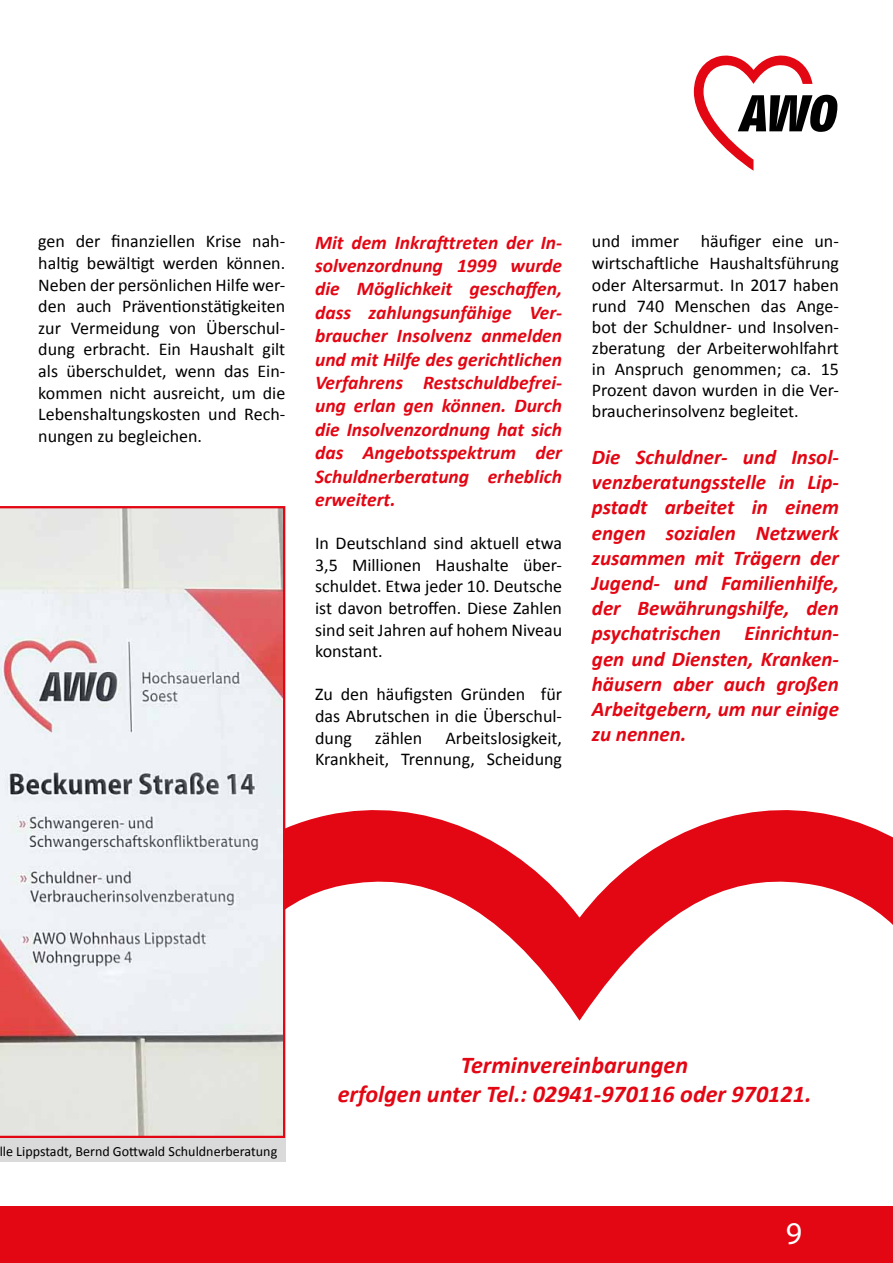
<style>
.page{position:relative;width:893px;height:1263px;background:#fff}
.page>*{position:absolute;margin:0;border:0;box-sizing:border-box;transform-origin:0 0}
.t1{font:31.65px "Myriad Pro";color:#fff}
.t2{font:italic 700 24.15px/29px "Calibri";color:#e30613;text-align:center}
.t3{font:italic 700 21px/25.2px "Calibri";color:#e30613;text-align:justify}
.t4{font:italic 700 19.5px/23.4px "Calibri";color:#e30613;text-align:justify}
.t5{font:18px/21.6px "Calibri";color:#000;text-align:justify}
.t6{font:14.1px "Calibri";color:#000}
</style>
<div class="page">
<svg style="left:137px;top:794px;width:756px;height:368px"></svg>
<div style="left:0;top:1206px;width:893px;height:57px;background:#e30613"></div>
<svg style="left:0;top:506px;width:285px;height:632px"></svg>
<div style="left:0;top:1138px;width:285px;height:23px;background:#dadada"></div>
<svg style="left:694px;top:55px;width:143px;height:116px"></svg>
<p class="t5" style="left:38px;top:230px;width:249px">gen der finanziellen Krise nah&shy;haltig bewältigt werden können.<br>Neben der persönlichen Hilfe wer&shy;den auch Präventionstätigkeiten zur Vermeidung von Überschul&shy;dung erbracht. Ein Haushalt gilt als überschuldet, wenn das Ein&shy;kommen nicht ausreicht, um die Lebenshaltungskosten und Rech&shy;nungen zu begleichen.</p>
<p class="t4" style="left:315px;top:229px;width:249px">Mit dem Inkrafttreten der In&shy;solvenzordnung 1999 wurde die Möglichkeit geschaffen, dass zahlungsunfähige Ver&shy;braucher Insolvenz anmelden und mit Hilfe des gerichtlichen Verfahrens Restschuldbefrei&shy;ung erlan gen können. Durch die Insolvenzordnung hat sich das Angebotsspektrum der Schuldnerberatung erheblich erweitert.</p>
<p class="t5" style="left:315px;top:531px;width:249px">In Deutschland sind aktuell etwa 3,5 Millionen Haushalte über&shy;schuldet. Etwa jeder 10. Deutsche ist davon betroffen. Diese Zahlen sind seit Jahren auf hohem Niveau konstant.</p>
<p class="t5" style="left:315px;top:683px;width:249px">Zu den häufigsten Gründen für das Abrutschen in die Überschul&shy;dung</p>
<p class="t5" style="left:315px;top:726px;width:249px;text-align:right">Arbeitslosigkeit,<br>Krankheit, Trennung, Scheidung</p>
<p class="t5" style="left:375px;top:726px;width:49px">zählen</p>
<p class="t5" style="left:592px;top:230px;width:249px">und immer häufiger eine un&shy;wirtschaftliche Haushaltsführung oder Altersarmut. In 2017 haben rund 740 Menschen das Ange&shy;bot der Schuldner- und Insolven&shy;zberatung der Arbeiterwohlfahrt in Anspruch genommen; ca. 15<br>Prozent davon wurden in die Ver&shy;braucherinsolvenz begleitet.</p>
<p class="t3" style="left:592px;top:443px;width:249px">Die Schuldner- und Insol&shy;venzberatungsstelle in Lip&shy;pstadt arbeitet in einem engen sozialen Netzwerk zusammen mit Trägern der Jugend- und Familienhilfe, der Bewährungshilfe, den psychatrischen Einrichtun&shy;gen und Diensten, Kranken&shy;häusern aber auch großen Arbeitgebern, um nur einige zu nennen.</p>
<p class="t6" style="left:0;top:1142px;width:279px">lle Lippstadt, Bernd Gottwald Schuldnerberatung</p>
<h2 class="t2" style="left:338px;top:1049px;width:475px">Terminvereinbarungen<br>erfolgen unter Tel.: 02941-970116 oder 970121.</h2>
<h1 class="t1" style="left:786px;top:1214px;width:18px">9</h1>
</div>
